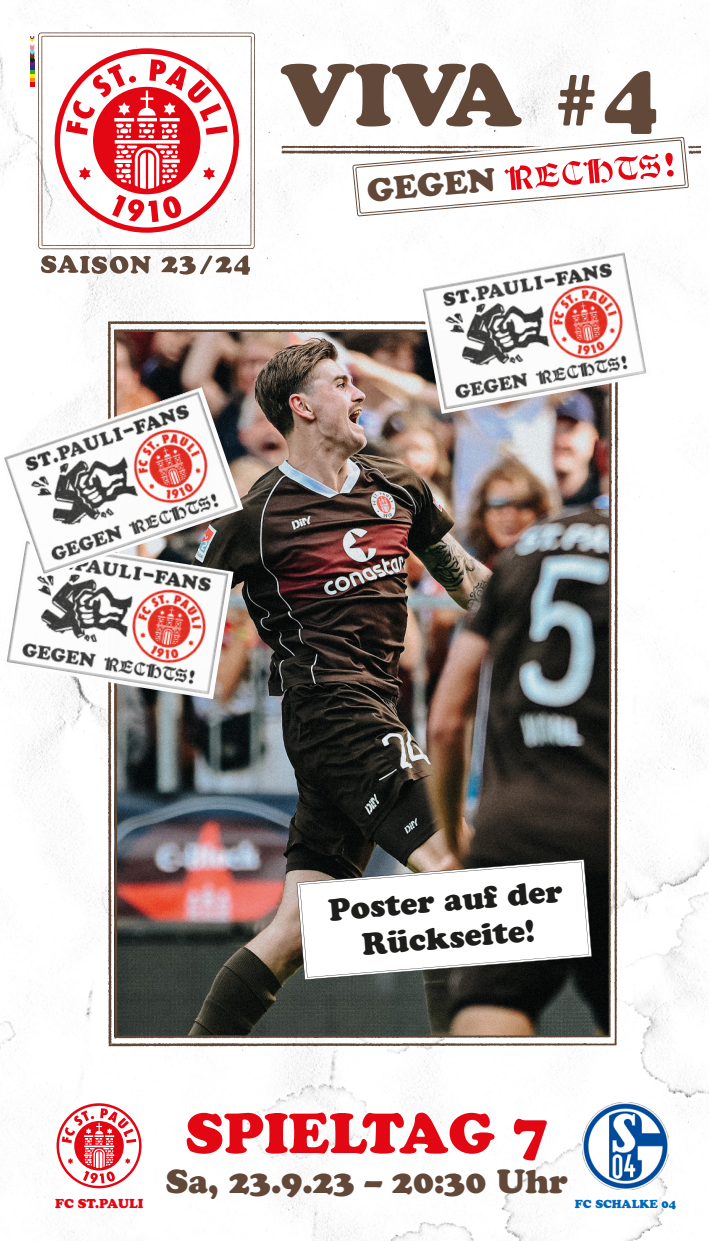
<style>
.page{position:relative;width:709px;height:1241px;background:#fff}
.page>*{position:absolute;margin:0;border:0;box-sizing:border-box;transform-origin:0 0}
.t1{font:86.75px "Cooper Black Std";color:#624839}
.t2{font:56.25px "Cooper Black Std";color:#e30613}
.t3{font:33.25px "Cooper Black Std";color:#624839}
.t4{font:32.25px "Cooper Black Std";color:#624839}
.t5{font:30.75px/37px "Cooper Black Std";color:#1d1d1b;text-align:center}
.t6{font:12.75px "Cooper Black Std";color:#e30613}
.t7{font:11.5px "Cooper Black Std";color:#0169b8}
</style>
<div class="page">
<img style="left:0;top:0;width:709px;height:1240px">
<img style="left:107px;top:320px;width:511px;height:726px">
<svg style="left:282px;top:134px;width:418px;height:85px"></svg>
<svg style="left:38px;top:32px;width:217px;height:217px"></svg>
<svg style="left:41px;top:35px;width:211px;height:211px"></svg>
<svg style="left:30px;top:37px;width:4px;height:49px"></svg>
<svg style="left:41px;top:255px;width:110px;height:19px"></svg>
<svg style="left:161px;top:255px;width:89px;height:20px"></svg>
<svg style="left:56px;top:1103px;width:85px;height:85px"></svg>
<svg style="left:297px;top:859px;width:295px;height:120px;background:#3f3e39"></svg>
<svg style="left:299px;top:861px;width:290px;height:116px"></svg>
<img style="left:582px;top:1101px;width:87px;height:87px">
<img style="left:419px;top:249px;width:232px;height:165px">
<img style="left:3px;top:578px;width:230px;height:121px">
<img style="left:0;top:387px;width:243px;height:191px">
<p class="t1" style="left:281px;top:43px;width:379px">VIVA #4</p>
<p class="t4" style="left:365px;top:171px;width:130px;rotate:-5deg">GEGEN</p>
<p class="t5" style="left:327px;top:891px;width:236px;rotate:-5deg">Poster auf der<br>Rückseite!</p>
<p class="t6" style="left:55px;top:1195px;width:90px">FC ST.PAULI</p>
<p class="t2" style="left:185px;top:1099px;width:364px">SPIELTAG 7</p>
<p class="t3" style="left:166px;top:1160px;width:403px">Sa, 23.9.23 – 20:30 Uhr</p>
<p class="t7" style="left:575px;top:1196px;width:102px">FC SCHALKE 04</p>
</div>
